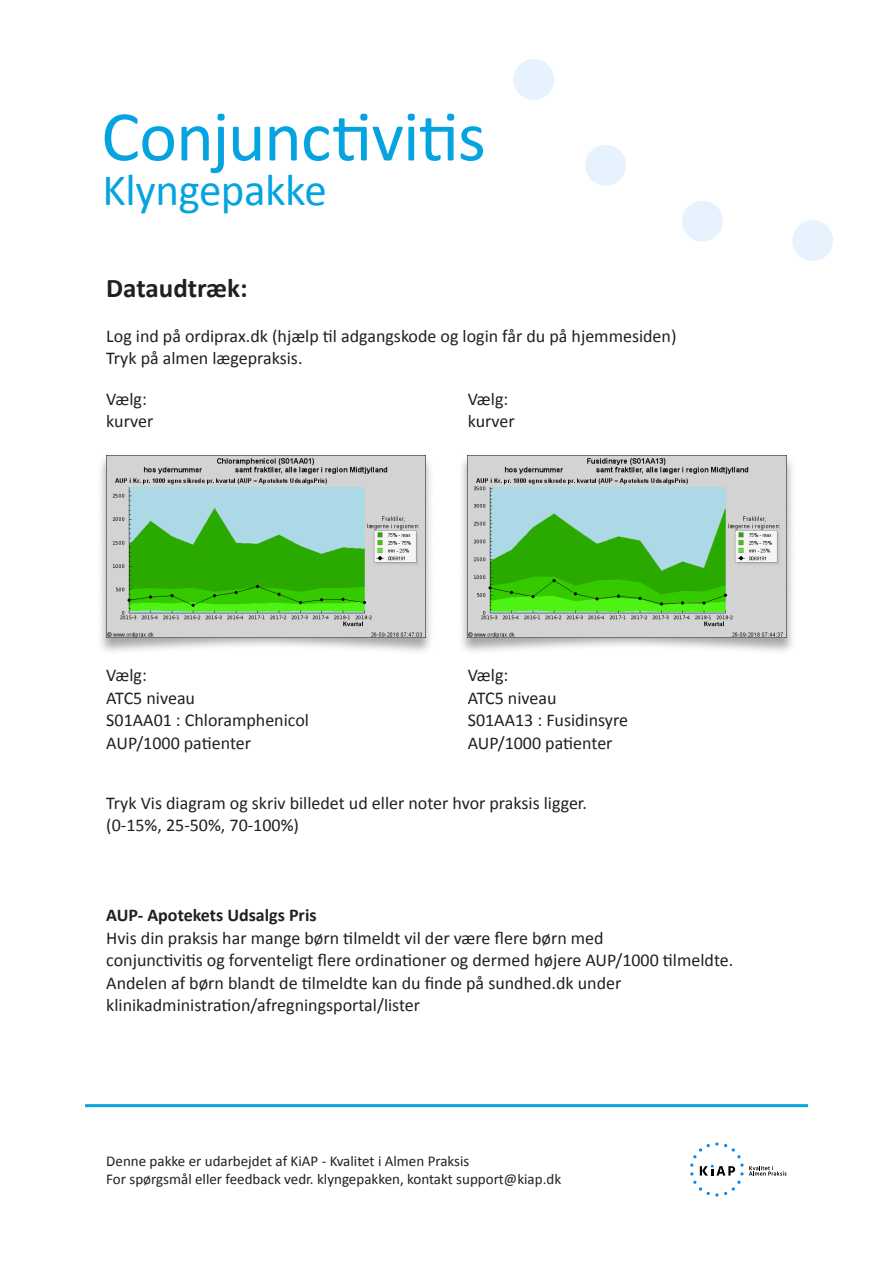
<style>
.page{position:relative;width:893px;height:1263px;background:#fff}
.page>*{position:absolute;margin:0;border:0;box-sizing:border-box;transform-origin:0 0}
.t1{font:72px "Calibri";letter-spacing:-.015em;color:#05a4e0}
.t2{font:45px "Calibri";letter-spacing:-.01em;color:#05a4e0}
.t3{font:700 27px "Calibri";color:#231f20}
.t4{font:18px "Calibri";color:#231f20}
.t5{font:700 18px "Calibri";color:#231f20}
.t6{font:15px/18px "Calibri";color:#231f20}
</style>
<div class="page">
<div style="left:97px;top:454px;width:338px;height:201px;background:#231f20;opacity:.4"></div>
<div style="left:458px;top:454px;width:338px;height:201px;background:#231f20;opacity:.4"></div>
<svg style="left:513px;top:59px;width:41px;height:41px"></svg>
<svg style="left:585px;top:145px;width:41px;height:41px"></svg>
<svg style="left:682px;top:201px;width:41px;height:41px"></svg>
<div style="left:792px;top:220px;width:41px;height:41px;background:#e6f3fe;border-radius:50%"></div>
<svg style="left:690px;top:1142px;width:96px;height:54px"></svg>
<hr style="left:85px;top:1104px;width:723px;height:3px;background:#05a4e0">
<img style="left:468px;top:455px;width:319px;height:182px">
<img style="left:106px;top:455px;width:319px;height:182px">
<h1 class="t1" style="left:101px;top:92px;width:386px">Conjunctivitis</h1>
<h2 class="t2" style="left:103px;top:162px;width:226px">Klyngepakke</h2>
<p class="t3" style="left:106px;top:269px;width:143px">Dataudtræk:</p>
<p class="t4" style="left:106px;top:324px;width:572px">Log ind på ordiprax.dk (hjælp til adgangskode og login får du på hjemmesiden)</p>
<p class="t4" style="left:106px;top:347px;width:198px">Tryk på almen lægepraksis.</p>
<p class="t4" style="left:106px;top:388px;width:42px">Vælg:</p>
<p class="t4" style="left:106px;top:410px;width:49px">kurver</p>
<p class="t4" style="left:468px;top:388px;width:42px">Vælg:</p>
<p class="t4" style="left:468px;top:410px;width:49px">kurver</p>
<p class="t4" style="left:106px;top:664px;width:42px">Vælg:</p>
<p class="t4" style="left:106px;top:686px;width:90px">ATC5 niveau</p>
<p class="t4" style="left:106px;top:709px;width:204px">S01AA01 : Chloramphenicol</p>
<p class="t4" style="left:106px;top:731px;width:146px">AUP/1000 patienter</p>
<p class="t4" style="left:468px;top:664px;width:42px">Vælg:</p>
<p class="t4" style="left:468px;top:686px;width:90px">ATC5 niveau</p>
<p class="t4" style="left:468px;top:709px;width:162px">S01AA13 : Fusidinsyre</p>
<p class="t4" style="left:468px;top:731px;width:146px">AUP/1000 patienter</p>
<p class="t4" style="left:106px;top:791px;width:482px">Tryk Vis diagram og skriv billedet ud eller noter hvor praksis ligger.</p>
<p class="t4" style="left:106px;top:814px;width:194px">(0-15%, 25-50%, 70-100%)</p>
<p class="t5" style="left:106px;top:902px;width:212px">AUP- Apotekets Udsalgs Pris</p>
<p class="t4" style="left:106px;top:926px;width:499px">Hvis din praksis har mange børn tilmeldt vil der være flere børn med</p>
<p class="t4" style="left:106px;top:949px;width:629px">conjunctivitis og forventeligt flere ordinationer og dermed højere AUP/1000 tilmeldte.</p>
<p class="t4" style="left:106px;top:971px;width:517px">Andelen af børn blandt de tilmeldte kan du finde på sundhed.dk under</p>
<p class="t4" style="left:106px;top:994px;width:315px">klinikadministration/afregningsportal/lister</p>
<p class="t6" style="left:106px;top:1151px;width:456px">Denne pakke er udarbejdet af KiAP - Kvalitet i Almen Praksis<br>For spørgsmål eller feedback vedr. klyngepakken, kontakt support@kiap.dk</p>
</div>
